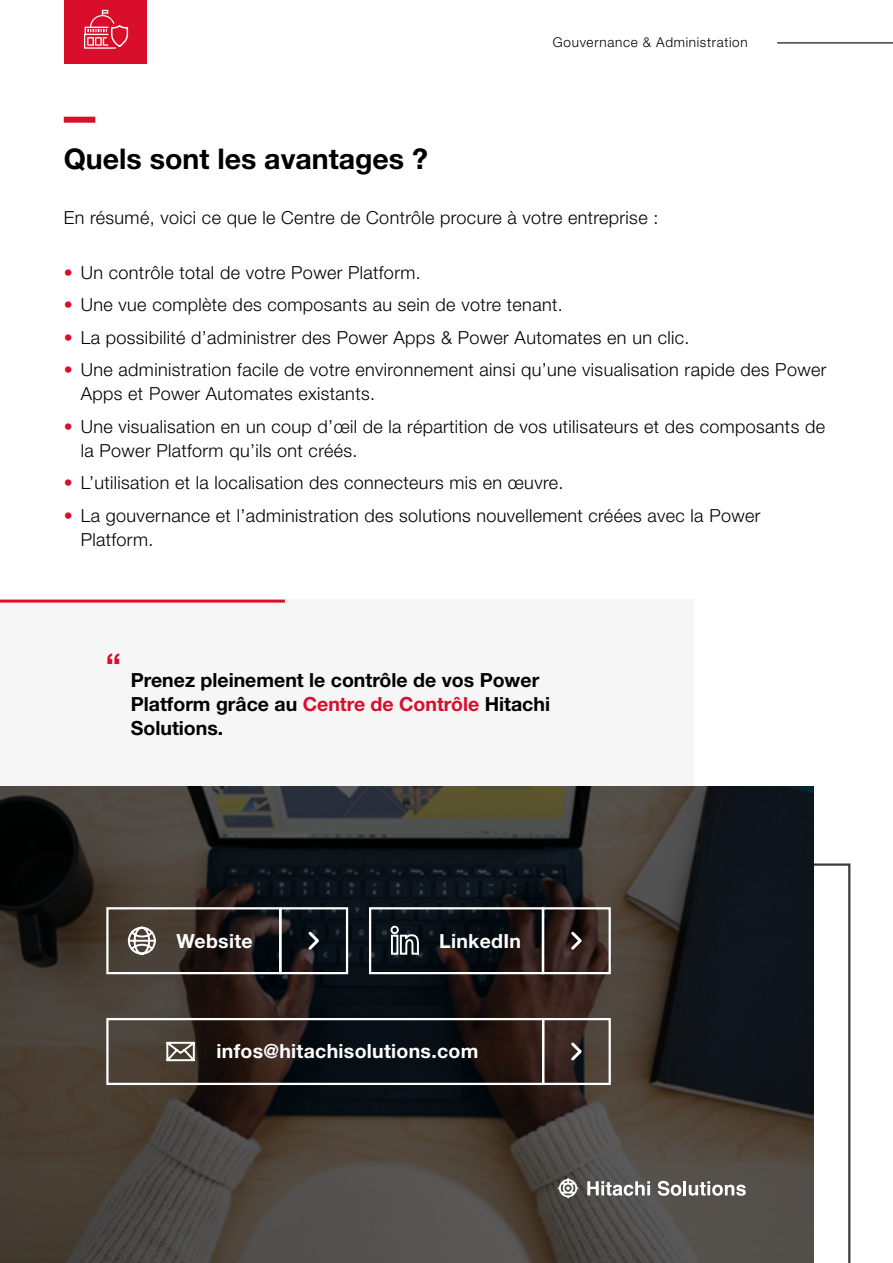
<style>
.page{position:relative;width:893px;height:1263px;background:#fff}
.page>*{position:absolute;margin:0;border:0;box-sizing:border-box;transform-origin:0 0}
.t1{font:700 33px "Helvetica Neue LT Std";color:#d80e2b}
.t2{font:700 28.5px "Helvetica Neue LT Std";color:#000}
.t3{font:700 19.5px/24px "Helvetica Neue LT Std";color:#000}
.t4{font:700 19.5px "Helvetica Neue LT Std";letter-spacing:.015em;color:#fff}
.t5{font:300 18px/24px "Helvetica Neue LT Std";letter-spacing:.02em;color:#000}
.t6{font:300 13.5px "Helvetica Neue LT Std";letter-spacing:.05em;color:#000}
.s1{color:#d80e2b}
</style>
<div class="page">
<div style="left:0;top:600px;width:693px;height:199px;background:#f7f6f7"></div>
<hr style="left:0;top:600px;width:285px;height:3px;background:#d80e2b">
<svg style="left:0;top:787px;width:813px;height:476px;background:#33302d"></svg>
<hr style="left:777px;top:42px;width:116px;height:1px;background:#000">
<div style="left:64px;top:0;width:82px;height:64px;background:#d80e2b"></div>
<svg style="left:84px;top:10px;width:45px;height:39px"></svg>
<svg style="left:587px;top:1181px;width:63px;height:15px"></svg>
<svg style="left:658px;top:1181px;width:23px;height:15px"></svg>
<hr style="left:683px;top:1181px;width:3px;height:14px;background:#fff">
<svg style="left:689px;top:1181px;width:57px;height:15px"></svg>
<svg style="left:557px;top:1177px;width:22px;height:22px"></svg>
<div style="left:64px;top:117px;width:31px;height:6px;background:#d80e2b"></div>
<div style="left:542px;top:907px;width:69px;height:67px;border:2px solid #fff"></div>
<svg style="left:568px;top:929px;width:16px;height:23px"></svg>
<div style="left:369px;top:907px;width:175px;height:67px;border:2px solid #fff"></div>
<svg style="left:390px;top:925px;width:30px;height:31px"></svg>
<div style="left:279px;top:907px;width:69px;height:67px;border:2px solid #fff"></div>
<svg style="left:306px;top:929px;width:16px;height:23px"></svg>
<div style="left:106px;top:907px;width:175px;height:67px;border:2px solid #fff"></div>
<svg style="left:127px;top:926px;width:30px;height:30px"></svg>
<div style="left:542px;top:1018px;width:69px;height:67px;border:2px solid #fff"></div>
<svg style="left:568px;top:1040px;width:16px;height:23px"></svg>
<div style="left:106px;top:1018px;width:438px;height:67px;border:2px solid #fff"></div>
<svg style="left:165px;top:1040px;width:32px;height:23px"></svg>
<h2 class="t2" style="left:64px;top:141px;width:366px">Quels sont les avantages ?</h2>
<p class="t6" style="left:553px;top:34px;width:196px">Gouvernance &amp; Administration</p>
<p class="t5" style="left:64px;top:205px;width:596px">En résumé, voici ce que le Centre de Contrôle procure à votre entreprise :</p>
<p class="t5" style="left:64px;top:260px;width:358px"><span class="s1">•</span> Un contrôle total de votre Power Platform.</p>
<p class="t5" style="left:64px;top:292px;width:500px"><span class="s1">•</span> Une vue complète des composants au sein de votre tenant.</p>
<p class="t5" style="left:64px;top:325px;width:627px"><span class="s1">•</span> La possibilité d’administrer des Power Apps &amp; Power Automates en un clic.</p>
<p class="t5" style="left:81px;top:357px;width:747px;text-indent:-17px"><span class="s1">•</span> Une administration facile de votre environnement ainsi qu’une visualisation rapide des Power<br>Apps et Power Automates existants.</p>
<p class="t5" style="left:81px;top:414px;width:746px;text-indent:-17px"><span class="s1">•</span> Une visualisation en un coup d’œil de la répartition de vos utilisateurs et des composants de la Power Platform qu’ils ont créés.</p>
<p class="t5" style="left:64px;top:470px;width:501px"><span class="s1">•</span> L’utilisation et la localisation des connecteurs mis en œuvre.</p>
<p class="t5" style="left:81px;top:503px;width:681px;text-indent:-17px"><span class="s1">•</span> La gouvernance et l’administration des solutions nouvellement créées avec la Power<br>Platform.</p>
<h1 class="t1" style="left:106px;top:645px;width:17px">“</h1>
<p class="t3" style="left:131px;top:667px;width:421px">Prenez pleinement le contrôle de vos Power<br>Platform grâce au <span class="s1">Centre de Contrôle</span> Hitachi<br>Solutions.</p>
<p class="t4" style="left:177px;top:929px;width:78px">Website</p>
<p class="t4" style="left:439px;top:929px;width:83px">LinkedIn</p>
<p class="t4" style="left:217px;top:1039px;width:263px">infos@hitachisolutions.com</p>
</div>
